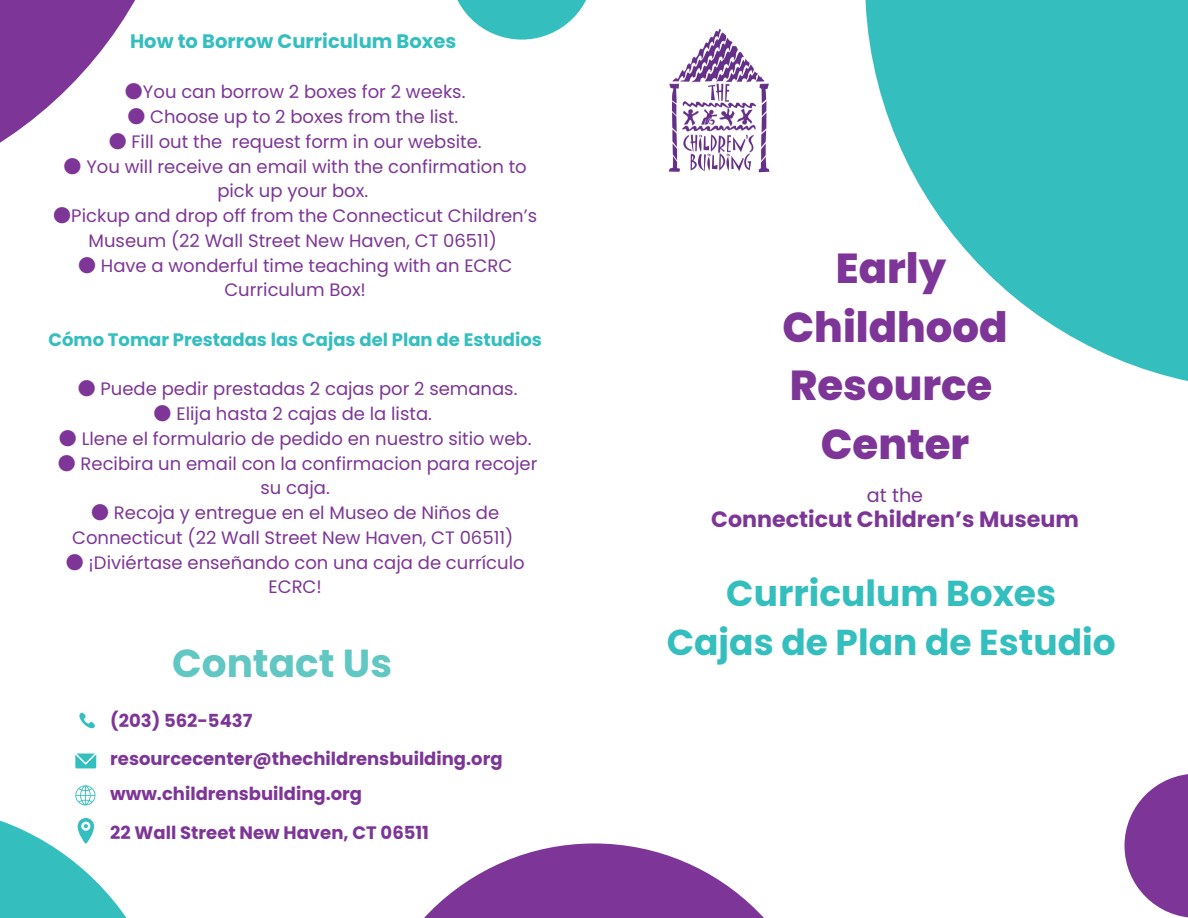
<style>
.page{position:relative;width:1188px;height:918px;background:#fff}
.page>*{position:absolute;margin:0;border:0;box-sizing:border-box;transform-origin:0 0}
.t1{font:800 41.85px/58.5px "Poppins";color:#7d3697;text-align:center}
.t2{font:700 39px "Poppins";color:#61c7c3}
.t3{font:700 36px/49.5px "Poppins";color:#34bebe;text-align:center}
.t4{font:700 22.2px "Poppins";color:#7d3697}
.t5{font:700 19.5px "Poppins";color:#34bebe}
.t6{font:19.2px "Poppins";color:#7d3697}
.t7{font:18px/24.8px "Poppins";color:#7d3697;text-align:center}
.t8{font:700 18px "Poppins";color:#7d3697}
.t9{font:700 18px "Poppins";color:#34bebe}
.s1{font-family:"Noto Sans CJ Ksc"}
</style>
<div class="page">
<svg style="left:865px;top:0;width:323px;height:381px;fill:#34bebe"></svg>
<svg style="left:0;top:805px;width:127px;height:113px;fill:#34bebe"></svg>
<svg style="left:0;top:0;width:135px;height:143px;fill:#7d3697"></svg>
<svg style="left:424px;top:843px;width:340px;height:75px;fill:#7d3697"></svg>
<svg style="left:79px;top:713px;width:16px;height:16px"></svg>
<svg style="left:78px;top:818px;width:16px;height:25px"></svg>
<svg style="left:75px;top:754px;width:21px;height:14px"></svg>
<svg style="left:1125px;top:774px;width:63px;height:144px"></svg>
<svg style="left:457px;top:0;width:129px;height:39px"></svg>
<img style="left:668px;top:28px;width:102px;height:145px">
<svg style="left:75px;top:785px;width:20px;height:20px"></svg>
<h4 class="t5" style="left:130px;top:27px;width:328px">How to Borrow Curriculum Boxes</h4>
<p class="t7" style="left:125px;top:80px;width:342px"><span class="s1">●</span>You can borrow 2 boxes for 2 weeks.</p>
<p class="t7" style="left:127px;top:104px;width:332px"><span class="s1">●</span> Choose up to 2 boxes from the list.</p>
<p class="t7" style="left:109px;top:129px;width:374px"><span class="s1">●</span> Fill out the request form in our website.</p>
<p class="t7" style="left:64px;top:154px;width:465px"><span class="s1">●</span> You will receive an email with the confirmation to pick up your box.</p>
<p class="t7" style="left:53px;top:203px;width:485px"><span class="s1">●</span>Pickup and drop off from the Connecticut Children’s<br>Museum (22 Wall Street New Haven, CT 06511)</p>
<p class="t7" style="left:78px;top:253px;width:436px"><span class="s1">●</span> Have a wonderful time teaching with an ECRC</p>
<h1 class="t7" style="left:224px;top:278px;width:143px">Curriculum Box!</h1>
<p class="t9" style="left:48px;top:327px;width:495px">Cómo Tomar Prestadas las Cajas del Plan de Estudios</p>
<h1 class="t7" style="left:78px;top:377px;width:441px"><span class="s1">●</span> Puede pedir prestadas 2 cajas por 2 semanas.</h1>
<h3 class="t7" style="left:154px;top:401px;width:280px"><span class="s1">●</span> Elija hasta 2 cajas de la lista.</h3>
<h2 class="t7" style="left:59px;top:426px;width:474px"><span class="s1">●</span> Llene el formulario de pedido en nuestro sitio web.</h2>
<p class="t7" style="left:58px;top:451px;width:481px"><span class="s1">●</span> Recibira un email con la confirmacion para recojer su caja.</p>
<h4 class="t7" style="left:72px;top:500px;width:443px"><span class="s1">●</span> Recoja y entregue en el Museo de Niños de<br>Connecticut (22 Wall Street New Haven, CT 06511)</h4>
<p class="t7" style="left:66px;top:550px;width:460px"><span class="s1">●</span> ¡Diviértase enseñando con una caja de currículo<br>ECRC!</p>
<p class="t2" style="left:172px;top:636px;width:222px">Contact Us</p>
<p class="t8" style="left:110px;top:708px;width:144px">(203) 562-5437</p>
<p class="t8" style="left:110px;top:746px;width:394px">resourcecenter@thechildrensbuilding.org</p>
<p class="t8" style="left:110px;top:782px;width:254px">www.childrensbuilding.org</p>
<p class="t8" style="left:110px;top:820px;width:320px">22 Wall Street New Haven, CT 06511</p>
<h4 class="t1" style="left:783px;top:240px;width:226px">Early<br>Childhood<br>Resource<br>Center</h4>
<p class="t6" style="left:867px;top:482px;width:58px">at the</p>
<p class="t4" style="left:711px;top:503px;width:369px">Connecticut Children’s Museum</p>
<p class="t3" style="left:667px;top:568px;width:450px">Curriculum Boxes<br>Cajas de Plan de Estudio</p>
</div>
